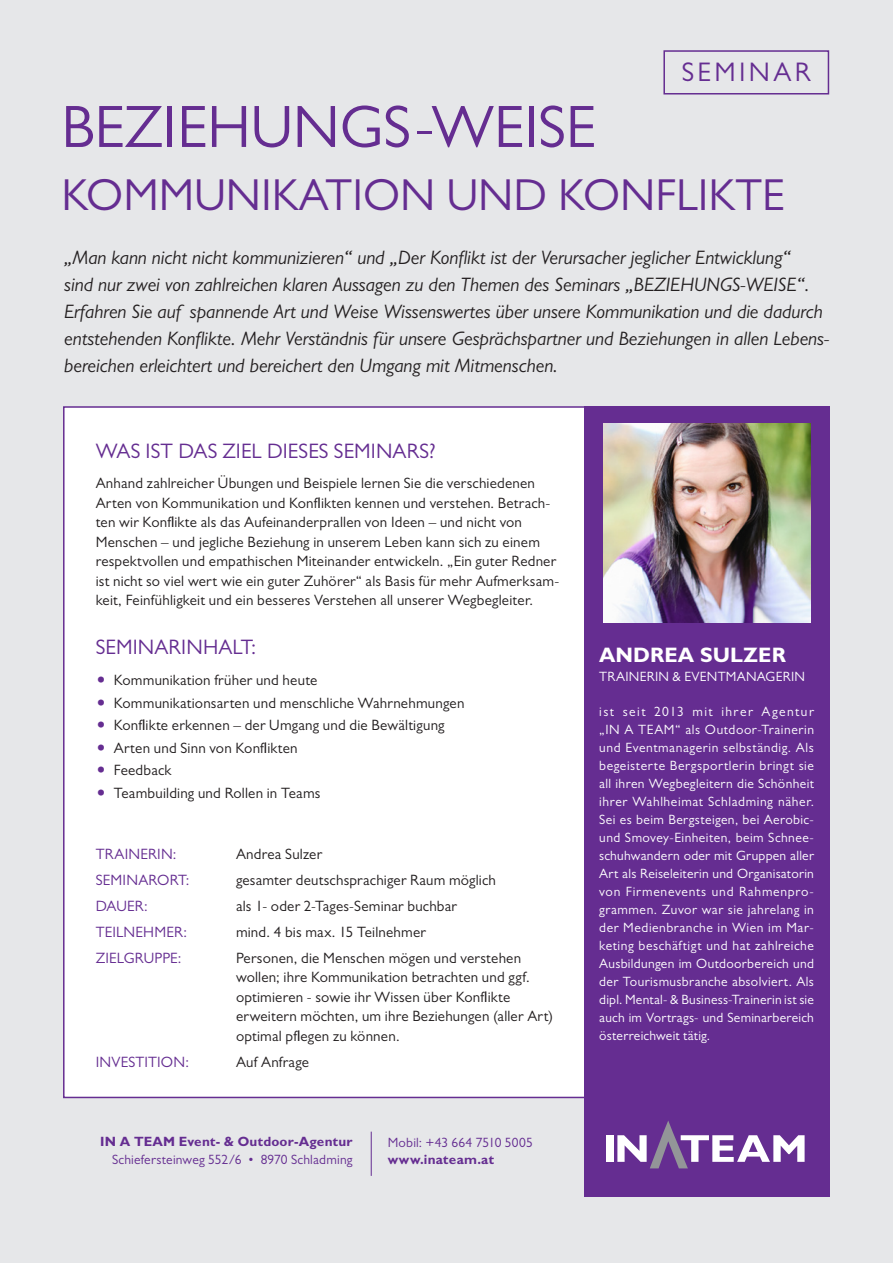
<style>
.page{position:relative;width:893px;height:1263px;background:#e6e7e9}
.page>*{position:absolute;margin:0;border:0;box-sizing:border-box;transform-origin:0 0}
.t1{font:60px "Gill Sans MT Std";color:#652d91}
.t2{font:45px "Gill Sans MT Std";color:#652d91}
.t3{font:27px "Gill Sans MT Std";letter-spacing:.125em;color:#652d91}
.t4{font:21px "Gill Sans MT Std";letter-spacing:.005em;color:#652d91}
.t5{font:700 21px "Gill Sans MT Std";letter-spacing:.005em;color:#fff}
.t6{font:italic 19.5px/27px "Gill Sans MT Std";color:#231f20}
.t7{font:15px/19.5px "Gill Sans MT Std";letter-spacing:.015em;color:#231f20}
.t8{font:15px "Gill Sans MT Std";letter-spacing:.01em;color:#652d91}
.t9{font:13.5px/18px "Gill Sans MT Std";letter-spacing:.02em;color:#fff;text-align:justify}
.t10{font:13.5px "Gill Sans MT Std";letter-spacing:.015em;color:#652d91}
.t11{font:700 13.5px "Gill Sans MT Std";letter-spacing:.015em;color:#652d91}
.s1{font-size:24.75px;color:#652d91}
</style>
<div class="page">
<div style="left:63px;top:406px;width:536px;height:692px;background:#fff;border:2px solid #652d91"></div>
<div style="left:584px;top:406px;width:245px;height:791px;background:#652d91"></div>
<div style="left:606px;top:1135px;width:8px;height:27px;background:#fff"></div>
<svg style="left:617px;top:1121px;width:188px;height:47px"></svg>
<img style="left:603px;top:423px;width:207px;height:199px">
<hr style="left:371px;top:1131px;width:1px;height:45px;background:#652d91">
<div style="left:663px;top:50px;width:166px;height:45px;border:2px solid #652d91"></div>
<h3 class="t3" style="left:682px;top:56px;width:130px">SEMINAR</h3>
<p class="t1" style="left:61px;top:91px;width:536px">BEZIEHUNGS-WEISE</p>
<p class="t2" style="left:61px;top:168px;width:725px">KOMMUNIKATION UND KONFLIKTE</p>
<p class="t6" style="left:64px;top:244px;width:728px">„Man kann nicht nicht kommunizieren“ und „Der Konflikt ist der Verursacher jeglicher Entwicklung“</p>
<p class="t6" style="left:64px;top:271px;width:747px">sind nur zwei von zahlreichen klaren Aussagen zu den Themen des Seminars „BEZIEHUNGS-WEISE“.</p>
<p class="t6" style="left:64px;top:298px;width:760px">Erfahren Sie auf spannende Art und Weise Wissenswertes über unsere Kommunikation und die dadurch</p>
<p class="t6" style="left:64px;top:325px;width:766px">entstehenden Konflikte. Mehr Verständnis für unsere Gesprächspartner und Beziehungen in allen Lebens&shy;bereichen erleichtert und bereichert den Umgang mit Mitmenschen.</p>
<p class="t4" style="left:96px;top:438px;width:341px">WAS IST DAS ZIEL DIESES SEMINARS?</p>
<p class="t7" style="left:96px;top:473px;width:465px">Anhand zahlreicher Übungen und Beispiele lernen Sie die verschiedenen Arten von Kommunikation und Konflikten kennen und verstehen. Betrach&shy;ten wir Konflikte als das Aufeinanderprallen von Ideen – und nicht von Menschen – und jegliche Beziehung in unserem Leben kann sich zu einem respektvollen und empathischen Miteinander entwickeln. „Ein guter Redner ist nicht so viel wert wie ein guter Zuhörer“ als Basis für mehr Aufmerksam&shy;keit, Feinfühligkeit und ein besseres Verstehen all unserer Wegbegleiter.</p>
<p class="t4" style="left:96px;top:635px;width:162px">SEMINARINHALT:</p>
<p class="t7" style="left:96px;top:670px;width:223px"><span class="s1">•</span> Kommunikation früher und heute</p>
<p class="t7" style="left:96px;top:693px;width:370px"><span class="s1">•</span> Kommunikationsarten und menschliche Wahrnehmungen</p>
<p class="t7" style="left:96px;top:715px;width:350px"><span class="s1">•</span> Konflikte erkennen – der Umgang und die Bewältigung</p>
<p class="t7" style="left:96px;top:738px;width:203px"><span class="s1">•</span> Arten und Sinn von Konflikten</p>
<p class="t7" style="left:96px;top:760px;width:77px"><span class="s1">•</span> Feedback</p>
<p class="t7" style="left:96px;top:783px;width:226px"><span class="s1">•</span> Teambuilding und Rollen in Teams</p>
<p class="t8" style="left:96px;top:845px;width:82px">TRAINERIN:</p>
<p class="t7" style="left:236px;top:844px;width:88px">Andrea Sulzer</p>
<p class="t8" style="left:96px;top:871px;width:95px">SEMINARORT:</p>
<p class="t7" style="left:236px;top:870px;width:261px">gesamter deutschsprachiger Raum möglich</p>
<p class="t8" style="left:96px;top:897px;width:54px">DAUER:</p>
<p class="t7" style="left:236px;top:896px;width:222px">als 1- oder 2-Tages-Seminar buchbar</p>
<p class="t8" style="left:96px;top:923px;width:93px">TEILNEHMER:</p>
<p class="t7" style="left:236px;top:922px;width:192px">mind. 4 bis max. 15 Teilnehmer</p>
<p class="t8" style="left:96px;top:949px;width:87px">ZIELGRUPPE:</p>
<p class="t7" style="left:236px;top:948px;width:319px">Personen, die Menschen mögen und verstehen wollen; ihre Kommunikation betrachten und ggf. optimieren - sowie ihr Wissen über Konflikte erweitern möchten, um ihre Beziehungen (aller Art) optimal pflegen zu können.</p>
<p class="t8" style="left:96px;top:1053px;width:95px">INVESTITION:</p>
<p class="t7" style="left:236px;top:1052px;width:75px">Auf Anfrage</p>
<p class="t11" style="left:100px;top:1132px;width:254px">IN A TEAM Event- &amp; Outdoor-Agentur</p>
<p class="t10" style="left:112px;top:1152px;width:242px">Schiefersteinweg 552/6 • 8970 Schladming</p>
<p class="t10" style="left:388px;top:1134px;width:147px">Mobil: +43 664 7510 5005</p>
<p class="t11" style="left:388px;top:1151px;width:108px">www.inateam.at</p>
<h3 class="t5" style="left:599px;top:642px;width:188px">ANDREA SULZER</h3>
<p class="t9" style="left:599px;top:667px;width:207px">TRAINERIN &amp; EVENTMANAGERIN</p>
<p class="t9" style="left:599px;top:702px;width:216px">ist seit 2013 mit ihrer Agentur „IN A TEAM“ als Outdoor-Trainerin und Eventmanagerin selbständig. Als begeisterte Bergsportlerin bringt sie all ihren Wegbegleitern die Schönheit ihrer Wahlheimat Schladming näher.<br>Sei es beim Bergsteigen, bei Aerobic&shy;und Smovey-Einheiten, beim Schnee&shy;schuhwandern oder mit Gruppen aller Art als Reiseleiterin und Organisatorin von Firmenevents und Rahmenpro&shy;grammen. Zuvor war sie jahrelang in der Medienbranche in Wien im Mar&shy;keting beschäftigt und hat zahlreiche Ausbildungen im Outdoorbereich und der Tourismusbranche absolviert. Als dipl. Mental- &amp; Business-Trainerin ist sie auch im Vortrags- und Seminarbereich österreichweit tätig.</p>
</div>
